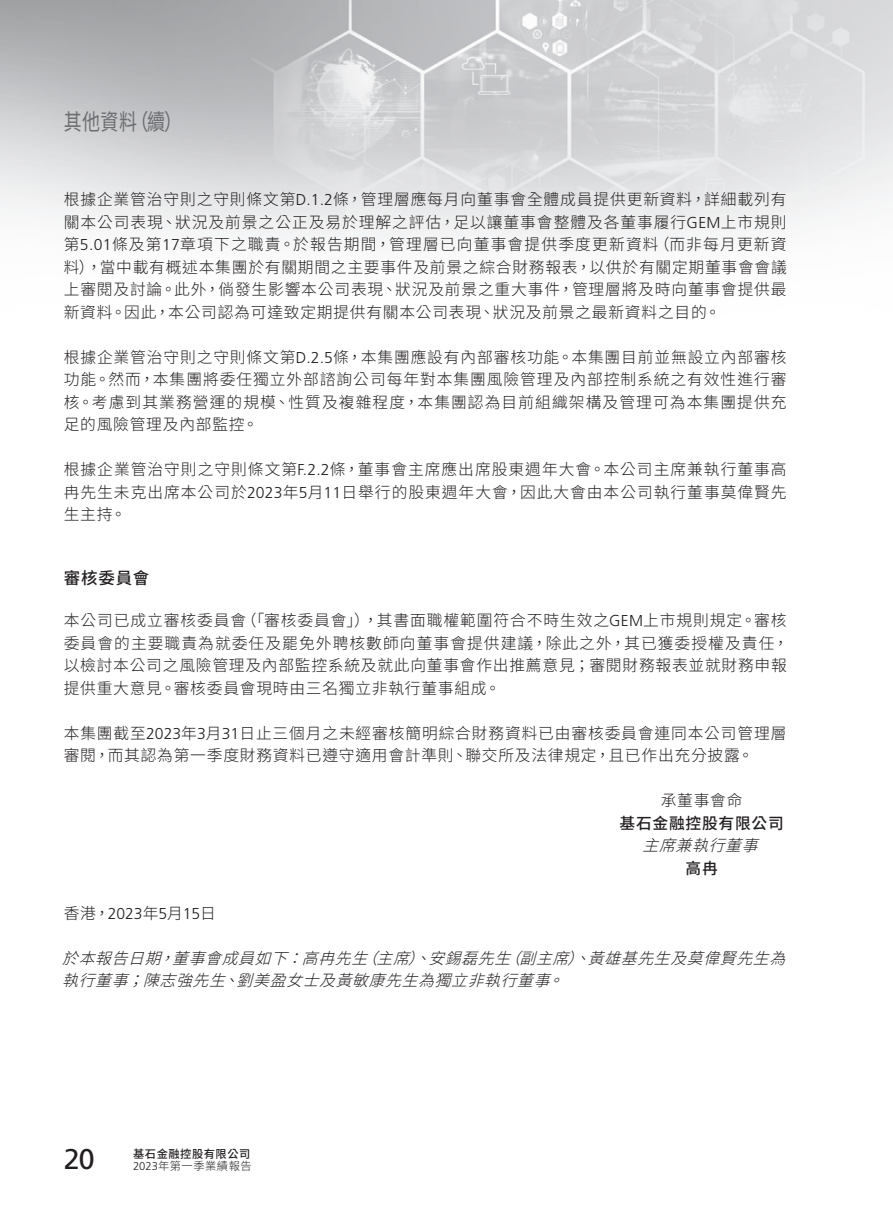
<style>
.page{position:relative;width:893px;height:1212px;background:#fff}
.page>*{position:absolute;margin:0;border:0;box-sizing:border-box;transform-origin:0 0}
.t1{font:28.5px "Frutiger LT Std";color:#231f20}
.t2{font:22.5px "Source Han Sans TC";color:#6c6d70;scale:.8 1}
.Heading_1{font:500 16.5px "Source Han Sans TC";letter-spacing:.05em;color:#231f20}
.Body_Text{font:300 15.75px/22.5px "Source Han Sans TC";letter-spacing:.05em;color:#231f20;text-align:justify}
.Body_Text-2{font:italic 300 15.75px/22.5px "Source Han Sans TC";color:#231f20}
.Body_Text-3{font:300 15.75px "Frutiger LT Std";color:#231f20}
.Body_Text-4{font:500 15.75px "Source Han Sans TC";letter-spacing:.05em;color:#231f20}
.t3{font:500 11.25px/12px "Source Han Sans TC";letter-spacing:.05em;color:#231f20}
.s1{font-family:"Frutiger LT Std"}
.s2{font-family:"Source Han Sans TC"}
.s3{font-family:"Frutiger LT Std";font-weight:300}
.s4{font-weight:300}
</style>
<div class="page">
<img style="left:0;top:0;width:893px;height:244px">
<h2 class="t2" style="left:64px;top:109px;width:150px">其他資料（續）</h2>
<p class="Body_Text" style="left:64px;top:189px;width:724px">根據企業管治守則之守則條文第<span class="s1">D.1.2</span>條，管理層應每月向董事會全體成員提供更新資料，詳細載列有關本公司表現、狀況及前景之公正及易於理解之評估，足以讓董事會整體及各董事履行<span class="s1">GEM</span>上市規則第<span class="s1">5.01</span>條及第<span class="s1">17</span>章項下之職責。於報告期間，管理層已向董事會提供季度更新資料（而非每月更新資料），當中載有概述本集團於有關期間之主要事件及前景之綜合財務報表，以供於有關定期董事會會議上審閱及討論。此外，倘發生影響本公司表現、狀況及前景之重大事件，管理層將及時向董事會提供最新資料。因此，本公司認為可達致定期提供有關本公司表現、狀況及前景之最新資料之目的。</p>
<p class="Body_Text" style="left:64px;top:346px;width:724px">根據企業管治守則之守則條文第<span class="s1">D.2.5</span>條，本集團應設有內部審核功能。本集團目前並無設立內部審核功能。然而，本集團將委任獨立外部諮詢公司每年對本集團風險管理及內部控制系統之有效性進行審核。考慮到其業務營運的規模、性質及複雜程度，本集團認為目前組織架構及管理可為本集團提供充足的風險管理及內部監控。</p>
<p class="Body_Text" style="left:64px;top:459px;width:724px">根據企業管治守則之守則條文第<span class="s1">F.2.2</span>條，董事會主席應出席股東週年大會。本公司主席兼執行董事高冉先生未克出席本公司於<span class="s1">2023</span>年<span class="s1">5</span>月<span class="s1">11</span>日舉行的股東週年大會，因此大會由本公司執行董事莫偉賢先生主持。</p>
<p class="Heading_1" style="left:64px;top:569px;width:87px">審核委員會</p>
<p class="Body_Text" style="left:64px;top:609px;width:726px">本公司已成立審核委員會（「審核委員會」），其書面職權範圍符合不時生效之<span class="s1">GEM</span>上市規則規定。審核委員會的主要職責為就委任及罷免外聘核數師向董事會提供建議，除此之外，其已獲委授權及責任，以檢討本公司之風險管理及內部監控系統及就此向董事會作出推薦意見；審閱財務報表並就財務申報提供重大意見。審核委員會現時由三名獨立非執行董事組成。</p>
<p class="Body_Text" style="left:64px;top:722px;width:724px">本集團截至<span class="s1">2023</span>年<span class="s1">3</span>月<span class="s1">31</span>日止三個月之未經審核簡明綜合財務資料已由審核委員會連同本公司管理層審閱，而其認為第一季度財務資料已遵守適用會計準則、聯交所及法律規定，且已作出充分披露。</p>
<p class="Body_Text" style="left:661px;top:789px;width:83px">承董事會命</p>
<p class="Body_Text-4" style="left:619px;top:814px;width:166px">基石金融控股有限公司</p>
<p class="Body_Text-2" style="left:643px;top:834px;width:128px">主席兼執行董事</p>
<p class="Body_Text-4" style="left:685px;top:859px;width:34px">高冉</p>
<p class="Body_Text-3" style="left:64px;top:904px;width:154px"><span class="s2">香港，</span>2023<span class="s2">年</span>5<span class="s2">月</span>15<span class="s2">日</span></p>
<p class="Body_Text-2" style="left:62px;top:947px;width:736px">於本報告日期，董事會成員如下：高冉先生（主席）、安錫磊先生（副主席）、黃雄基先生及莫偉賢先生為執行董事；陳志強先生、劉美盈女士及黃敏康先生為獨立非執行董事。</p>
<h1 class="t1" style="left:64px;top:1142px;width:32px">20</h1>
<p class="t3" style="left:133px;top:1148px;width:120px">基石金融控股有限公司<br><span class="s3">2023</span><span class="s4">年第一季業績報告</span></p>
</div>
